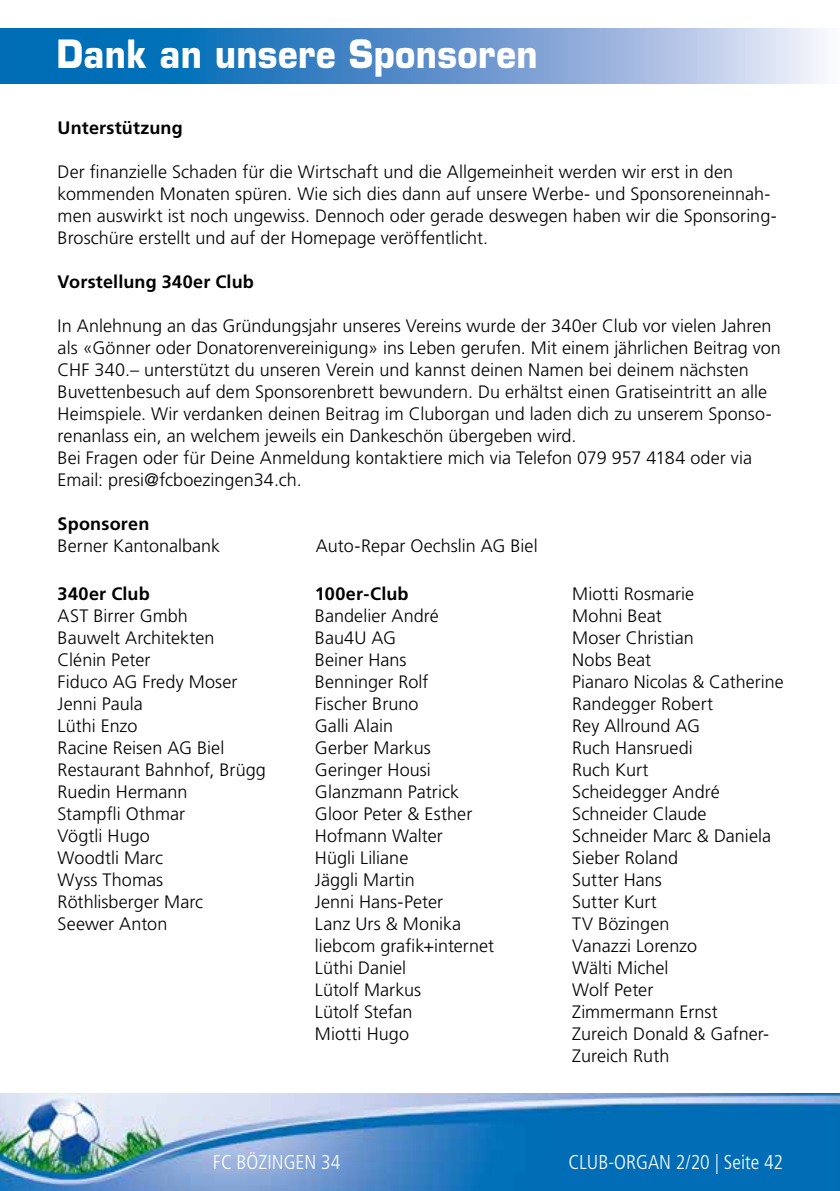
<style>
.page{position:relative;width:840px;height:1191px;background:#fff}
.page>*{position:absolute;margin:0;border:0;box-sizing:border-box;transform-origin:0 0}
.t1{font:700 38px "Eurostile LT Std";letter-spacing:.01em;color:#fff;scale:.9 1}
.t2{font:300 condensed 20px "Frutiger LT Std";color:#fff}
.t3{font:300 18px/22px "Frutiger LT Std";letter-spacing:.005em;color:#000}
.t4{font:700 18px "Frutiger LT Std";letter-spacing:.01em;color:#000}
</style>
<div class="page">
<img style="left:0;top:1093px;width:839px;height:98px">
<svg style="left:0;top:28px;width:823px;height:56px;background:#5d97ce"></svg>
<h1 class="t1" style="left:57px;top:31px;width:535px">Dank an unsere Sponsoren</h1>
<p class="t4" style="left:58px;top:117px;width:126px">Unterstützung</p>
<p class="t3" style="left:58px;top:161px;width:720px">Der finanzielle Schaden für die Wirtschaft und die Allgemeinheit werden wir erst in den kommenden Monaten spüren. Wie sich dies dann auf unsere Werbe- und Sponsoreneinnah&shy;men auswirkt ist noch ungewiss. Dennoch oder gerade deswegen haben wir die Sponsoring-Broschüre erstellt und auf der Homepage veröffentlicht.</p>
<p class="t4" style="left:58px;top:271px;width:197px">Vorstellung 340er Club</p>
<p class="t3" style="left:58px;top:315px;width:724px">In Anlehnung an das Gründungsjahr unseres Vereins wurde der 340er Club vor vielen Jahren als «Gönner oder Donatorenvereinigung» ins Leben gerufen. Mit einem jährlichen Beitrag von CHF 340.– unterstützt du unseren Verein und kannst deinen Namen bei deinem nächsten Buvettenbesuch auf dem Sponsorenbrett bewundern. Du erhältst einen Gratiseintritt an alle Heimspiele. Wir verdanken deinen Beitrag im Cluborgan und laden dich zu unserem Sponso&shy;renanlass ein, an welchem jeweils ein Dankeschön übergeben wird.<br>Bei Fragen oder für Deine Anmeldung kontaktiere mich via Telefon 079 957 4184 oder via Email: presi@fcboezingen34.ch.</p>
<p class="t4" style="left:58px;top:513px;width:93px">Sponsoren</p>
<p class="t3" style="left:58px;top:535px;width:164px">Berner Kantonalbank</p>
<p class="t3" style="left:316px;top:535px;width:223px">Auto-Repar Oechslin AG Biel</p>
<p class="t4" style="left:58px;top:583px;width:93px">340er Club</p>
<p class="t3" style="left:58px;top:605px;width:209px">AST Birrer Gmbh<br>Bauwelt Architekten<br>Clénin Peter<br>Fiduco AG Fredy Moser<br>Jenni Paula<br>Lüthi Enzo<br>Racine Reisen AG Biel<br>Restaurant Bahnhof, Brügg<br>Ruedin Hermann<br>Stampfli Othmar<br>Vögtli Hugo<br>Woodtli Marc<br>Wyss Thomas<br>Röthlisberger Marc<br>Seewer Anton</p>
<p class="t4" style="left:315px;top:583px;width:95px">100er-Club</p>
<p class="t3" style="left:315px;top:605px;width:181px">Bandelier André<br>Bau4U AG<br>Beiner Hans<br>Benninger Rolf<br>Fischer Bruno<br>Galli Alain<br>Gerber Markus<br>Geringer Housi<br>Glanzmann Patrick<br>Gloor Peter &amp; Esther<br>Hofmann Walter<br>Hügli Liliane<br>Jäggli Martin<br>Jenni Hans-Peter<br>Lanz Urs &amp; Monika liebcom grafik+internet<br>Lüthi Daniel<br>Lütolf Markus<br>Lütolf Stefan<br>Miotti Hugo</p>
<p class="t3" style="left:572px;top:583px;width:213px">Miotti Rosmarie<br>Mohni Beat<br>Moser Christian<br>Nobs Beat<br>Pianaro Nicolas &amp; Catherine<br>Randegger Robert<br>Rey Allround AG<br>Ruch Hansruedi<br>Ruch Kurt<br>Scheidegger André<br>Schneider Claude<br>Schneider Marc &amp; Daniela<br>Sieber Roland<br>Sutter Hans<br>Sutter Kurt<br>TV Bözingen<br>Vanazzi Lorenzo<br>Wälti Michel<br>Wolf Peter<br>Zimmermann Ernst<br>Zureich Donald &amp; Gafner-<br>Zureich Ruth</p>
<p class="t2" style="left:213px;top:1150px;width:129px">FC BÖZINGEN 34</p>
<p class="t2" style="left:568px;top:1150px;width:216px">CLUB-ORGAN 2/20 | Seite 42</p>
</div>
